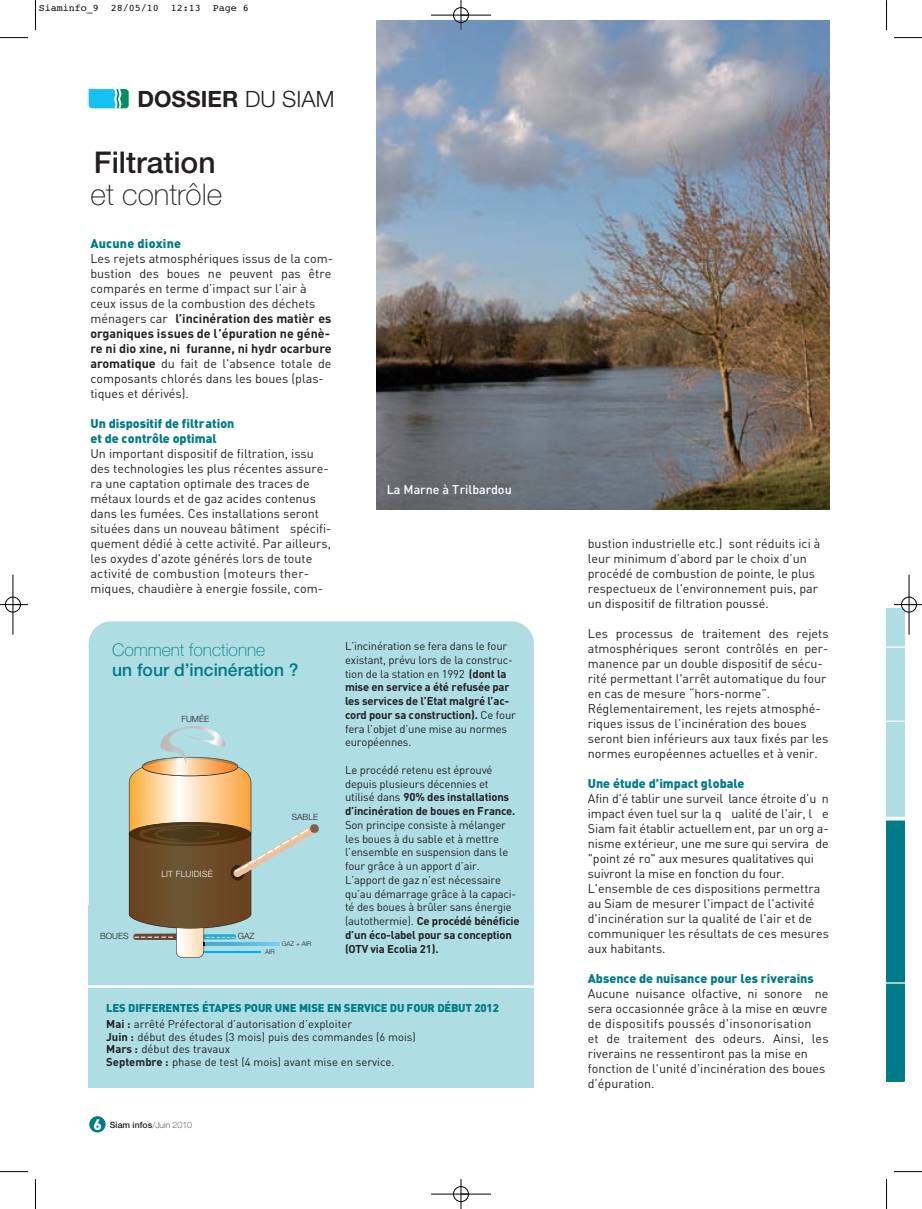
<style>
.page{position:relative;width:922px;height:1209px;background:#fff}
.page>*{position:absolute;margin:0;border:0;box-sizing:border-box;transform-origin:0 0}
.t1{font:500 30px "Helvetica Neue";color:#231f20}
.t2{font:100 30px "Helvetica Neue";color:#231f20}
.t3{font:700 22.5px "Helvetica Neue";color:#231f20}
.t4{font:500 17.5px "Helvetica Neue";color:#007b87}
.t5{font:100 17.5px "Helvetica Neue";color:#007b87}
.t6{font:12.5px/15px "DIN";color:#231f20}
.t7{font:900 12.5px/15px "DIN";color:#007b87}
.t8{font:500 12.5px "DIN";color:#fff}
.t9{font:11.25px/13.8px "DIN";letter-spacing:-.015em;color:#231f20}
.t10{font:900 11.25px/16px "DIN";letter-spacing:-.015em;color:#007b87}
.t11{font:10px "Courier";color:#000}
.t12{font:500 8.75px "Helvetica Neue";color:#231f20}
.t13{font:300 8.62px "Helvetica Neue LT";color:#231f20}
.t14{font:300 8.62px "Helvetica Neue LT";letter-spacing:.025em;color:#fff}
.t15{font:300 6.5px "Helvetica Neue LT";color:#231f20}
.s1{font-weight:300}
.s2{font-weight:700}
.s3{font-weight:700;color:#231f20}
.s4{font-weight:400;color:#231f20}
.s5{font-family:"DIN";font-weight:900;font-size:15px;color:#fff}
.s6{font-weight:100}
</style>
<div class="page">
<div style="left:89px;top:1116px;width:17px;height:16px;background:#007b87;border-radius:50%"></div>
<div style="left:89px;top:621px;width:444px;height:327px;background:#aedee4;border-radius:23px"></div>
<div style="left:89px;top:905px;width:445px;height:182px;background:#aedee4"></div>
<svg style="left:89px;top:89px;width:40px;height:19px"></svg>
<hr style="left:75px;top:985px;width:468px;height:3px;background:#fff">
<svg style="left:129px;top:726px;width:189px;height:232px"></svg>
<img style="left:377px;top:20px;width:452px;height:490px">
<hr style="left:35px;top:0;width:1px;height:30px;background:#000">
<svg style="left:0;top:37px;width:28px;height:1px"></svg>
<hr style="left:886px;top:0;width:1px;height:30px;background:#000">
<svg style="left:894px;top:37px;width:27px;height:1px"></svg>
<hr style="left:35px;top:1179px;width:1px;height:30px;background:#000">
<svg style="left:0;top:1171px;width:28px;height:1px"></svg>
<hr style="left:886px;top:1179px;width:1px;height:30px;background:#000">
<svg style="left:894px;top:1171px;width:27px;height:1px"></svg>
<hr style="left:431px;top:15px;width:60px;height:1px;background:#000">
<hr style="left:431px;top:1194px;width:60px;height:1px;background:#000">
<hr style="left:13px;top:575px;width:1px;height:60px;background:#000">
<hr style="left:908px;top:575px;width:1px;height:60px;background:#000">
<hr style="left:460px;top:0;width:1px;height:30px;background:#000">
<hr style="left:460px;top:1179px;width:1px;height:30px;background:#000">
<svg style="left:0;top:604px;width:28px;height:1px"></svg>
<svg style="left:886px;top:604px;width:35px;height:478px"></svg>
<div style="left:453px;top:7px;width:15px;height:16px;border:1px solid #000;border-radius:50%"></div>
<div style="left:453px;top:1186px;width:15px;height:16px;border:1px solid #000;border-radius:50%"></div>
<div style="left:5px;top:597px;width:16px;height:15px;border:1px solid #000;border-radius:50%"></div>
<div style="left:901px;top:597px;width:15px;height:15px;border:1px solid #000;border-radius:50%"></div>
<p class="t11" style="left:39px;top:4px;width:212px">Siaminfo_9 28/05/10 12:13 Page 6</p>
<h2 class="t3" style="left:137px;top:85px;width:198px">DOSSIER <span class="s1">DU SIAM</span></h2>
<h1 class="t1" style="left:94px;top:144px;width:123px">Filtration</h1>
<h1 class="t2" style="left:90px;top:177px;width:133px">et contrôle</h1>
<p class="t7" style="left:90px;top:235px;width:92px">Aucune dioxine</p>
<p class="t6" style="left:90px;top:250px;width:244px">Les rejets atmosphériques issus de la com&shy;bustion des boues ne peuvent pas être comparés en terme d’impact sur l’air à ceux issus de la combustion des déchets ménagers car <span class="s2">l’incinération des matièr es organiques issues de l’épuration ne génè&shy;re ni dio xine, ni furanne, ni hydr ocarbure aromatique</span> du fait de l'absence totale de composants chlorés dans les boues (plas&shy;tiques et dérivés).</p>
<p class="t7" style="left:90px;top:415px;width:145px">Un dispositif de filtration et de contrôle optimal</p>
<p class="t6" style="left:90px;top:445px;width:242px">Un important dispositif de filtration, issu des technologies les plus récentes assure&shy;ra une captation optimale des traces de métaux lourds et de gaz acides contenus dans les fumées. Ces installations seront situées dans un nouveau bâtiment spécifi&shy;quement dédié à cette activité. Par ailleurs, les oxydes d'azote générés lors de toute activité de combustion (moteurs ther&shy;miques, chaudière à energie fossile, com-</p>
<p class="t8" style="left:386px;top:482px;width:126px">La Marne à Trilbardou</p>
<h3 class="t5" style="left:112px;top:640px;width:155px">Comment fonctionne</h3>
<h3 class="t4" style="left:112px;top:659px;width:188px">un four d’incinération ?</h3>
<p class="t13" style="left:181px;top:715px;width:29px">FUMÉE</p>
<p class="t13" style="left:100px;top:933px;width:30px">BOUES</p>
<p class="t14" style="left:161px;top:871px;width:53px">LIT FLUIDISÉ</p>
<p class="t13" style="left:292px;top:813px;width:28px">SABLE</p>
<p class="t13" style="left:238px;top:933px;width:18px">GAZ</p>
<p class="t15" style="left:282px;top:941px;width:31px">GAZ + AIR</p>
<p class="t15" style="left:265px;top:950px;width:11px">AIR</p>
<p class="t9" style="left:345px;top:639px;width:172px">L’incinération se fera dans le four existant, prévu lors de la construc&shy;tion de la station en 1992 <span class="s2">(dont la mise en service a été refusée par les services de l’Etat malgré l’ac&shy;cord pour sa construction).</span> Ce four fera l’objet d’une mise au normes européennes.</p>
<p class="t9" style="left:345px;top:763px;width:172px">Le procédé retenu est éprouvé depuis plusieurs décennies et utilisé dans <span class="s2">90% des installations d’incinération de boues en France.</span></p>
<p class="t9" style="left:345px;top:818px;width:176px">Son principe consiste à mélanger les boues à du sable et à mettre l’ensemble en suspension dans le four grâce à un apport d’air.<br>L’apport de gaz n’est nécessaire qu’au démarrage grâce à la capaci&shy;té des boues à brûler sans énergie (autothermie). <span class="s2">Ce procédé bénéficie d’un éco-label pour sa conception (OTV via Ecolia 21).</span></p>
<p class="t10" style="left:106px;top:999px;width:394px">LES DIFFERENTES ÉTAPES POUR UNE MISE EN SERVICE DU FOUR DÉBUT 2012<br><span class="s3">Mai :</span> <span class="s4">arrêté Préfectoral d’autorisation d’exploiter</span></p>
<p class="t9" style="left:106px;top:1030px;width:311px;line-height:12.5px"><span class="s2">Juin :</span> début des études (3 mois) puis des commandes (6 mois)<br><span class="s2">Mars :</span> début des travaux<br><span class="s2">Septembre :</span> phase de test (4 mois) avant mise en service.</p>
<p class="t12" style="left:93px;top:1120px;width:100px"><span class="s5">6</span> Siam infos<span class="s6">/Juin 2010</span></p>
<p class="t6" style="left:587px;top:535px;width:234px">bustion industrielle etc.) sont réduits ici à leur minimum d’abord par le choix d’un procédé de combustion de pointe, le plus respectueux de l'environnement puis, par un dispositif de filtration poussé.</p>
<p class="t6" style="left:587px;top:625px;width:242px">Les processus de traitement des rejets atmosphériques seront contrôlés en per&shy;manence par un double dispositif de sécu&shy;rité permettant l'arrêt automatique du four en cas de mesure “hors-norme”.<br>Réglementairement, les rejets atmosphé&shy;riques issus de l’incinération des boues seront bien inférieurs aux taux fixés par les normes européennes actuelles et à venir.</p>
<p class="t7" style="left:587px;top:775px;width:158px">Une étude d’impact globale</p>
<p class="t6" style="left:587px;top:790px;width:242px">Afin d'é tablir une surveil lance étroite d’u n impact éven tuel sur la q ualité de l'air, l e Siam fait établir actuellem ent, par un org a&shy;nisme extérieur, une me sure qui servira de "point zé ro" aux mesures qualitatives qui suivront la mise en fonction du four.<br>L'ensemble de ces dispositions permettra au Siam de mesurer l'impact de l'activité d'incinération sur la qualité de l'air et de communiquer les résultats de ces mesures aux habitants.</p>
<p class="t7" style="left:587px;top:970px;width:227px">Absence de nuisance pour les riverains</p>
<p class="t6" style="left:587px;top:985px;width:242px">Aucune nuisance olfactive, ni sonore ne sera occasionnée grâce à la mise en œuvre de dispositifs poussés d'insonorisation<br>et de traitement des odeurs. Ainsi, les riverains ne ressentiront pas la mise en fonction de l'unité d'incinération des boues d’épuration.</p>
</div>
